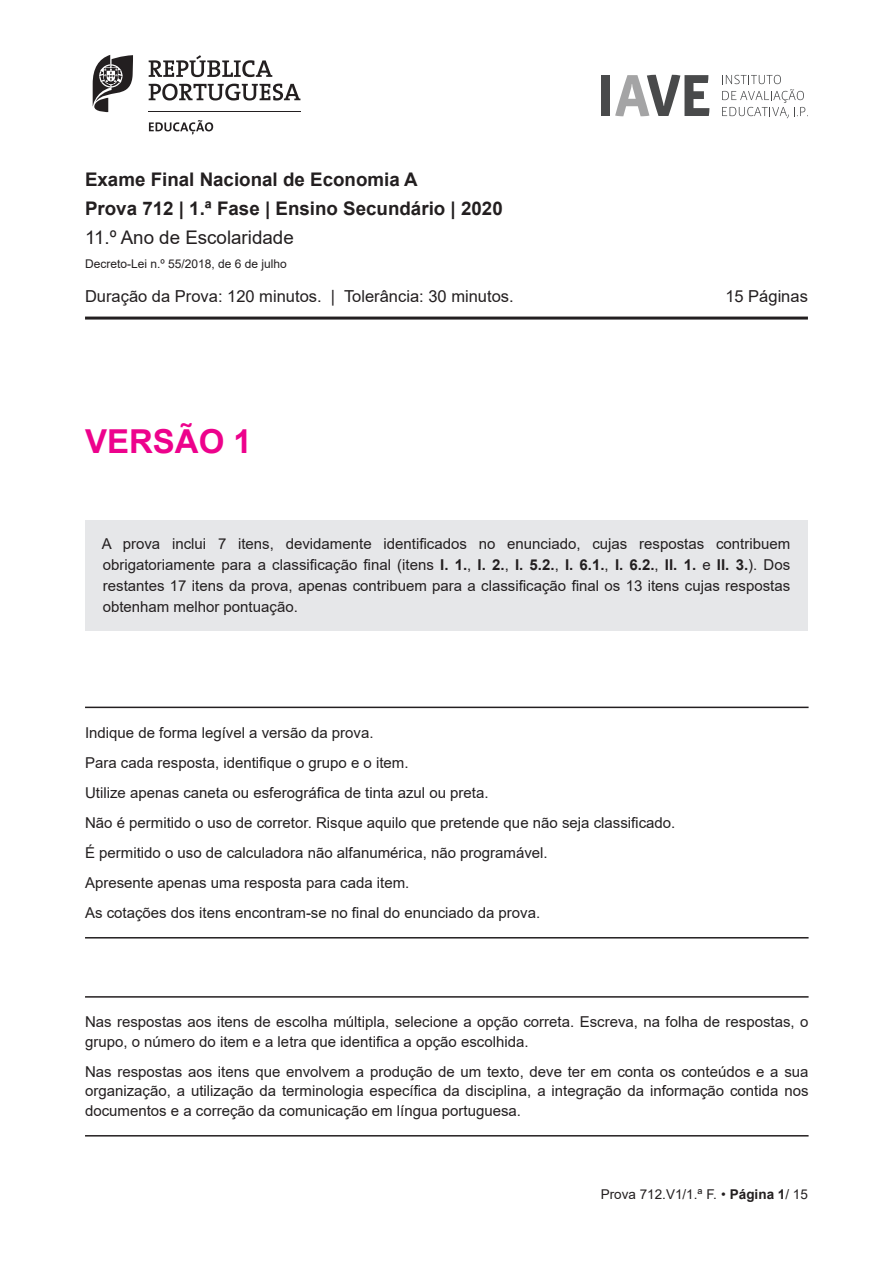
<style>
.page{position:relative;width:893px;height:1263px;background:#fff}
.page>*{position:absolute;margin:0;border:0;box-sizing:border-box;transform-origin:0 0}
.t1{font:700 33px "Arial";color:#ed028c}
.t2{font:700 18.75px/29px "Arial";color:#231f20}
.t3{font:18.75px "Arial";color:#231f20}
.t4{font:16.5px "Arial";color:#231f20}
.t5{font:15px/30px "Arial";color:#231f20}
.t6{font:13.5px "Arial";color:#231f20}
.t7{font:12px "Arial";color:#231f20}
.s1{font-weight:700}
</style>
<div class="page">
<hr style="left:85px;top:317px;width:723px;height:3px;background:#231f20">
<div style="left:601px;top:75px;width:9px;height:41px;background:#494a4b"></div>
<svg style="left:615px;top:75px;width:94px;height:41px"></svg>
<svg style="left:722px;top:75px;width:86px;height:43px"></svg>
<hr style="left:148px;top:111px;width:152px;height:1px;background:#231f20">
<svg style="left:149px;top:120px;width:64px;height:14px"></svg>
<svg style="left:149px;top:55px;width:123px;height:22px"></svg>
<svg style="left:149px;top:84px;width:151px;height:16px"></svg>
<svg style="left:93px;top:55px;width:40px;height:57px"></svg>
<hr style="left:85px;top:707px;width:724px;height:1px;background:#231f20">
<hr style="left:85px;top:937px;width:724px;height:1px;background:#231f20">
<hr style="left:85px;top:996px;width:724px;height:2px;background:#231f20">
<hr style="left:85px;top:1135px;width:724px;height:1px;background:#231f20">
<div style="left:85px;top:520px;width:723px;height:110px;background:#e6e7e9"></div>
<p class="t2" style="left:85px;top:165px;width:419px">Exame Final Nacional de Economia A<br>Prova 712 | 1.ª Fase | Ensino Secundário | 2020</p>
<p class="t3" style="left:85px;top:224px;width:210px">11.º Ano de Escolaridade</p>
<p class="t7" style="left:85px;top:256px;width:203px">Decreto-Lei n.º 55/2018, de 6 de julho</p>
<p class="t4" style="left:85px;top:284px;width:430px">Duração da Prova: 120 minutos. | Tolerância: 30 minutos.</p>
<p class="t4" style="left:725px;top:284px;width:84px">15 Páginas</p>
<h1 class="t1" style="left:85px;top:419px;width:168px">VERSÃO 1</h1>
<p class="t5" style="left:102px;top:533px;width:690px;line-height:21px;text-align:justify">A prova inclui 7 itens, devidamente identificados no enunciado, cujas respostas contribuem obrigatoriamente para a classificação final (itens <span class="s1">I. 1.</span>, <span class="s1">I. 2.</span>, <span class="s1">I. 5.2.</span>, <span class="s1">I. 6.1.</span>, <span class="s1">I. 6.2.</span>, <span class="s1">II. 1.</span> e <span class="s1">II. 3.</span>). Dos restantes 17 itens da prova, apenas contribuem para a classificação final os 13 itens cujas respostas obtenham melhor pontuação.</p>
<p class="t5" style="left:85px;top:717px;width:592px">Indique de forma legível a versão da prova.<br>Para cada resposta, identifique o grupo e o item.<br>Utilize apenas caneta ou esferográfica de tinta azul ou preta.<br>Não é permitido o uso de corretor. Risque aquilo que pretende que não seja classificado.<br>É permitido o uso de calculadora não alfanumérica, não programável.<br>Apresente apenas uma resposta para cada item.<br>As cotações dos itens encontram-se no final do enunciado da prova.</p>
<p class="t5" style="left:85px;top:1012px;width:725px;line-height:19.5px">Nas respostas aos itens de escolha múltipla, selecione a opção correta. Escreva, na folha de respostas, o grupo, o número do item e a letra que identifica a opção escolhida.</p>
<p class="t5" style="left:85px;top:1062px;width:725px;line-height:19.5px;text-align:justify">Nas respostas aos itens que envolvem a produção de um texto, deve ter em conta os conteúdos e a sua organização, a utilização da terminologia específica da disciplina, a integração da informação contida nos documentos e a correção da comunicação em língua portuguesa.</p>
<p class="t6" style="left:601px;top:1185px;width:209px">Prova 712.V1/1.ª F. • <span class="s1">Página 1</span>/ 15</p>
</div>
